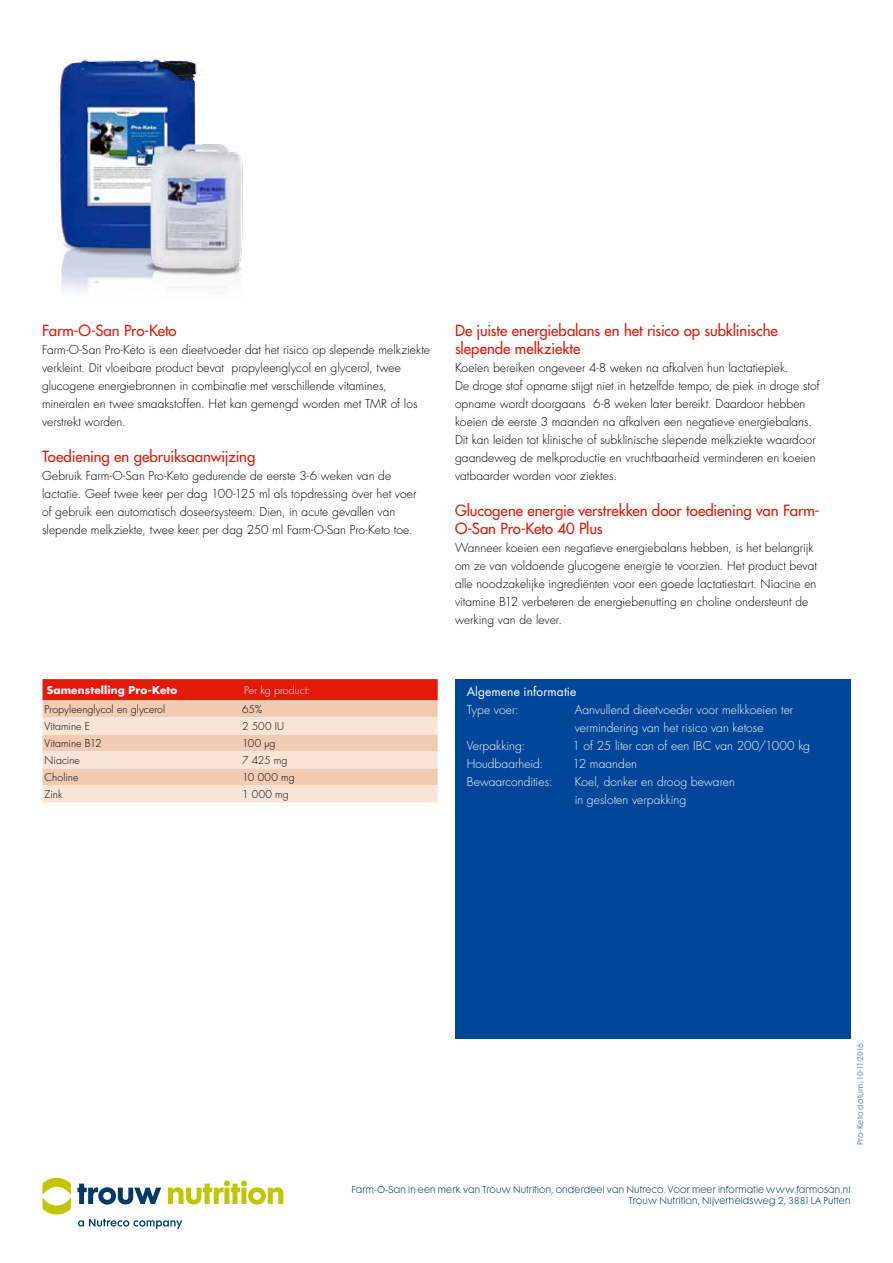
<style>
.page{position:relative;width:893px;height:1263px;background:#fff}
.page>*{position:absolute;margin:0;border:0;box-sizing:border-box;transform-origin:0 0}
.t1{font:500 15px/18px "Futura Std";letter-spacing:-.005em;color:#e4190a}
.t2{font:300 12px/18px "Futura Std";letter-spacing:.005em;color:#000}
.t3{font:300 12px/18px "Futura Std";letter-spacing:.005em;color:#fff}
.t4{font:12px "Futura Std";letter-spacing:.01em;color:#fff}
.t5{font:300 10.5px "Futura Std";letter-spacing:.005em;color:#000}
.t6{font:700 10.5px "Futura Std";letter-spacing:.015em;color:#fff}
.t7{font:300 10.5px "Futura Std";letter-spacing:.01em;color:#fff}
.t8{font:9px/10.8px "Futura Maxi CG Light";letter-spacing:.025em;color:#003a69;text-align:right}
.t9{font:7.5px "Futura Maxi";letter-spacing:.005em;color:#748cae}
</style>
<div class="page">
<svg style="left:43px;top:679px;width:395px;height:123px;background:#f1b7a5"></svg>
<img style="left:58px;top:58px;width:185px;height:234px">
<div style="left:455px;top:679px;width:395px;height:360px;background:#004699"></div>
<svg style="left:78px;top:1219px;width:104px;height:10px"></svg>
<svg style="left:43px;top:1178px;width:28px;height:36px"></svg>
<svg style="left:77px;top:1183px;width:84px;height:21px"></svg>
<svg style="left:168px;top:1180px;width:115px;height:24px"></svg>
<p class="t1" style="left:42px;top:321px;width:136px">Farm-O-San Pro-Keto</p>
<p class="t2" style="left:42px;top:341px;width:390px">Farm-O-San Pro-Keto is een dieetvoeder dat het risico op slepende melkziekte verkleint. Dit vloeibare product bevat propyleenglycol en glycerol, twee glucogene energiebronnen in combinatie met verschillende vitamines, mineralen en twee smaakstoffen. Het kan gemengd worden met TMR of los verstrekt worden.</p>
<p class="t1" style="left:42px;top:447px;width:215px">Toediening en gebruiksaanwijzing</p>
<p class="t2" style="left:42px;top:467px;width:376px">Gebruik Farm-O-San Pro-Keto gedurende de eerste 3-6 weken van de lactatie. Geef twee keer per dag 100-125 ml als topdressing over het voer of gebruik een automatisch doseersysteem. Dien, in acute gevallen van slepende melkziekte, twee keer per dag 250 ml Farm-O-San Pro-Keto toe.</p>
<p class="t6" style="left:47px;top:683px;width:132px">Samenstelling Pro-Keto</p>
<p class="t7" style="left:244px;top:684px;width:68px">Per kg product:</p>
<p class="t5" style="left:45px;top:703px;width:122px">Propyleenglycol en glycerol</p>
<p class="t5" style="left:242px;top:703px;width:21px">65%</p>
<p class="t5" style="left:45px;top:720px;width:47px">Vitamine E</p>
<p class="t5" style="left:242px;top:720px;width:44px">2 500 IU</p>
<p class="t5" style="left:45px;top:737px;width:59px">Vitamine B12</p>
<p class="t5" style="left:242px;top:737px;width:35px">100 μg</p>
<p class="t5" style="left:45px;top:754px;width:37px">Niacine</p>
<p class="t5" style="left:242px;top:754px;width:47px">7 425 mg</p>
<p class="t5" style="left:45px;top:771px;width:35px">Choline</p>
<p class="t5" style="left:242px;top:771px;width:54px">10 000 mg</p>
<p class="t5" style="left:45px;top:788px;width:19px">Zink</p>
<p class="t5" style="left:242px;top:788px;width:48px">1 000 mg</p>
<p class="t1" style="left:455px;top:321px;width:324px">De juiste energiebalans en het risico op subklinische slepende melkziekte</p>
<p class="t2" style="left:455px;top:359px;width:366px">Koeien bereiken ongeveer 4-8 weken na afkalven hun lactatiepiek.<br>De droge stof opname stijgt niet in hetzelfde tempo; de piek in droge stof opname wordt doorgaans 6-8 weken later bereikt. Daardoor hebben koeien de eerste 3 maanden na afkalven een negatieve energiebalans.<br>Dit kan leiden tot klinische of subklinische slepende melkziekte waardoor gaandeweg de melkproductie en vruchtbaarheid verminderen en koeien vatbaarder worden voor ziektes.</p>
<p class="t1" style="left:455px;top:501px;width:366px">Glucogene energie verstrekken door toediening van Farm-<br>O-San Pro-Keto 40 Plus</p>
<p class="t2" style="left:455px;top:539px;width:363px">Wanneer koeien een negatieve energiebalans hebben, is het belangrijk om ze van voldoende glucogene energie te voorzien. Het product bevat alle noodzakelijke ingrediënten voor een goede lactatiestart. Niacine en vitamine B12 verbeteren de energiebenutting en choline ondersteunt de werking van de lever.</p>
<p class="t4" style="left:467px;top:683px;width:111px">Algemene informatie</p>
<p class="t3" style="left:467px;top:700px;width:54px">Type voer:</p>
<p class="t3" style="left:575px;top:700px;width:220px">Aanvullend dieetvoeder voor melkkoeien ter vermindering van het risico van ketose</p>
<p class="t3" style="left:467px;top:736px;width:60px">Verpakking:</p>
<p class="t3" style="left:572px;top:736px;width:239px">1 of 25 liter can of een IBC van 200/1000 kg</p>
<p class="t3" style="left:467px;top:754px;width:78px">Houdbaarheid:</p>
<p class="t3" style="left:573px;top:754px;width:66px">12 maanden</p>
<p class="t3" style="left:467px;top:772px;width:87px">Bewaarcondities:</p>
<p class="t3" style="left:575px;top:772px;width:162px">Koel, donker en droog bewaren in gesloten verpakking</p>
<p class="t9" style="left:855px;top:1145px;width:104px;rotate:-90deg">Pro-Keto datum: 10-11-2016</p>
<p class="t8" style="left:351px;top:1184px;width:501px">Farm-O-San in een merk van Trouw Nutrition, onderdeel van Nutreco. Voor meer informatie www.farmosan.nl<br>Trouw Nutrition, Nijverheidsweg 2, 3881 LA Putten</p>
</div>
